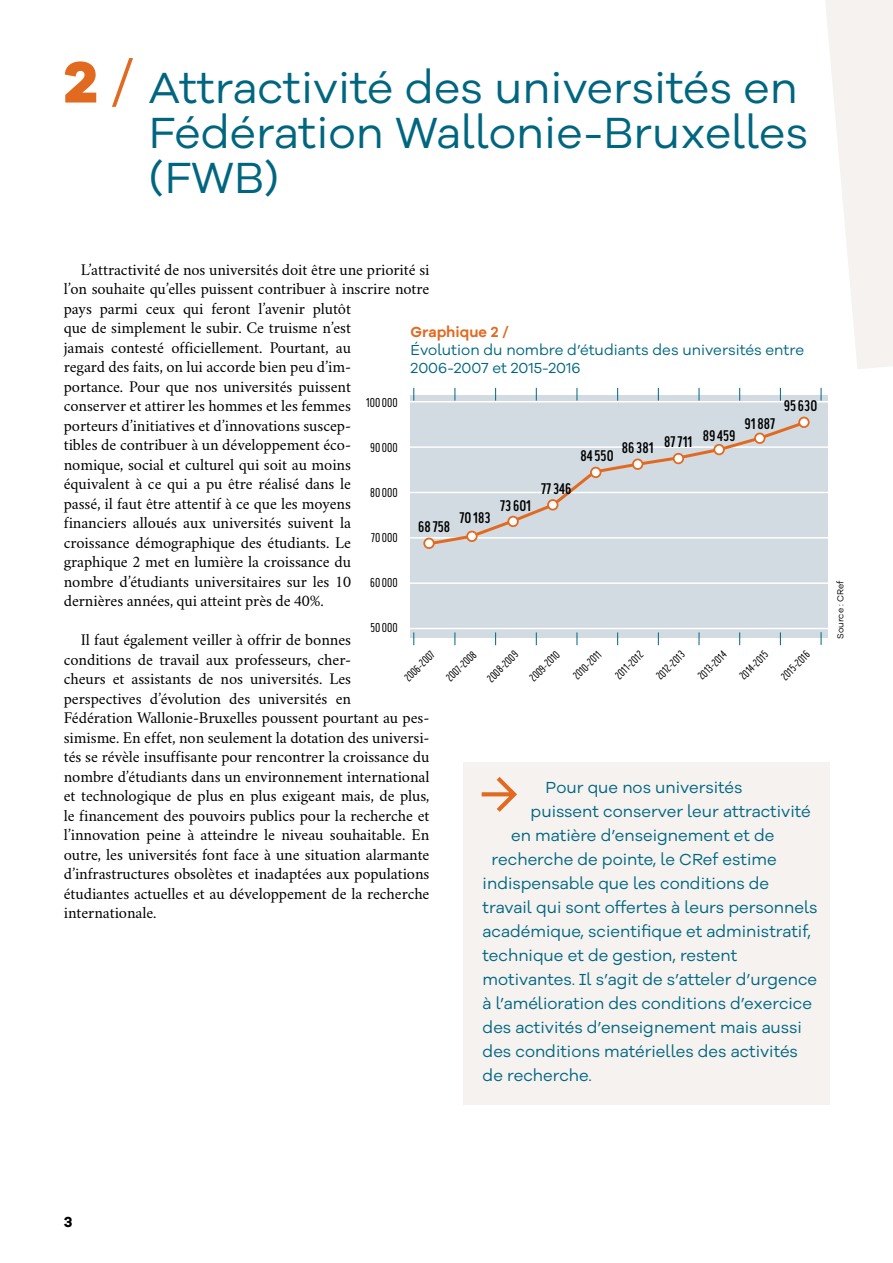
<style>
.page{position:relative;width:893px;height:1263px;background:#fff}
.page>*{position:absolute;margin:0;border:0;box-sizing:border-box;transform-origin:0 0}
.hightlight{font:52.35px "Galano Grotesque Alt";color:#e26920}
.Titre{font:45px/45px "Galano Grotesque Alt";color:#006680}
.Texte{font:16.5px/19.5px "Crimson";letter-spacing:-.005em;color:#000}
.hightlight-2{font:16.5px "Galano Grotesque Alt";color:#006680}
.Titregraphique{font:15px/18px "Galano Grotesque Alt";color:#006680}
.Numerographique{font:600 15px "Galano Grotesque Alt";color:#e26920}
.t1{font:700 15px "Galano Grotesque Alt";color:#000}
.nombretableau{font:14.4px "Cervo Neue Medium Neue";color:#000}
.nombretableau-2{font:12px "Cervo Neue Light Neue";color:#000}
.nombretableau-3{font:10.5px "Cervo Neue Light Neue";color:#000}
.notebasdepage{font:9px "Galano Grotesque Alt";color:#000}
.s1{font-weight:800;font-size:60px;color:#e26920}
.s2{font-size:60px;color:#e26920}
</style>
<div class="page">
<div style="left:463px;top:762px;width:366px;height:343px;background:#f5f2f0"></div>
<svg style="left:825px;top:0;width:68px;height:369px"></svg>
<div style="left:410px;top:395px;width:417px;height:243px;background:#d1dbe1"></div>
<hr style="left:408px;top:401px;width:421px;height:1px;background:#fff">
<hr style="left:408px;top:446px;width:421px;height:2px;background:#fff">
<hr style="left:408px;top:492px;width:421px;height:1px;background:#fff">
<hr style="left:408px;top:537px;width:421px;height:2px;background:#fff">
<hr style="left:408px;top:582px;width:421px;height:2px;background:#fff">
<hr style="left:408px;top:628px;width:421px;height:1px;background:#fff">
<svg style="left:426px;top:423px;width:381px;height:122px"></svg>
<div style="left:424px;top:538px;width:10px;height:10px;background:#fff;border-radius:50%"></div>
<div style="left:423px;top:538px;width:12px;height:11px;border:2px solid #e26920;border-radius:50%"></div>
<div style="left:467px;top:531px;width:10px;height:10px;background:#fff;border-radius:50%"></div>
<div style="left:466px;top:531px;width:12px;height:11px;border:2px solid #e26920;border-radius:50%"></div>
<div style="left:508px;top:517px;width:10px;height:9px;background:#fff;border-radius:50%"></div>
<div style="left:507px;top:516px;width:12px;height:11px;border:2px solid #e26920;border-radius:50%"></div>
<div style="left:548px;top:500px;width:10px;height:10px;background:#fff;border-radius:50%"></div>
<div style="left:547px;top:499px;width:11px;height:11px;border:2px solid #e26920;border-radius:50%"></div>
<div style="left:591px;top:468px;width:9px;height:9px;background:#fff;border-radius:50%"></div>
<div style="left:590px;top:467px;width:11px;height:11px;border:2px solid #e26920;border-radius:50%"></div>
<div style="left:633px;top:459px;width:9px;height:10px;background:#fff;border-radius:50%"></div>
<div style="left:632px;top:458px;width:11px;height:12px;border:2px solid #e26920;border-radius:50%"></div>
<div style="left:674px;top:454px;width:9px;height:9px;background:#fff;border-radius:50%"></div>
<div style="left:673px;top:453px;width:11px;height:11px;border:2px solid #e26920;border-radius:50%"></div>
<div style="left:714px;top:445px;width:10px;height:9px;background:#fff;border-radius:50%"></div>
<div style="left:713px;top:444px;width:12px;height:11px;border:2px solid #e26920;border-radius:50%"></div>
<div style="left:755px;top:433px;width:10px;height:10px;background:#fff;border-radius:50%"></div>
<div style="left:754px;top:433px;width:11px;height:11px;border:2px solid #e26920;border-radius:50%"></div>
<div style="left:799px;top:417px;width:10px;height:10px;background:#fff;border-radius:50%"></div>
<div style="left:798px;top:417px;width:12px;height:11px;border:2px solid #e26920;border-radius:50%"></div>
<svg style="left:780px;top:632px;width:1px;height:13px"></svg>
<svg style="left:821px;top:632px;width:1px;height:13px"></svg>
<svg style="left:739px;top:632px;width:1px;height:13px"></svg>
<svg style="left:699px;top:632px;width:1px;height:13px"></svg>
<svg style="left:658px;top:632px;width:1px;height:13px"></svg>
<svg style="left:617px;top:632px;width:1px;height:13px"></svg>
<svg style="left:577px;top:632px;width:1px;height:13px"></svg>
<svg style="left:536px;top:632px;width:1px;height:13px"></svg>
<svg style="left:495px;top:632px;width:1px;height:13px"></svg>
<svg style="left:455px;top:632px;width:1px;height:13px"></svg>
<svg style="left:413px;top:632px;width:1px;height:13px"></svg>
<svg style="left:413px;top:388px;width:1px;height:13px"></svg>
<svg style="left:780px;top:388px;width:1px;height:13px"></svg>
<svg style="left:821px;top:388px;width:1px;height:13px"></svg>
<svg style="left:739px;top:388px;width:1px;height:13px"></svg>
<svg style="left:699px;top:388px;width:1px;height:13px"></svg>
<svg style="left:658px;top:388px;width:1px;height:13px"></svg>
<svg style="left:617px;top:388px;width:1px;height:13px"></svg>
<svg style="left:577px;top:388px;width:1px;height:13px"></svg>
<svg style="left:536px;top:388px;width:1px;height:13px"></svg>
<svg style="left:495px;top:388px;width:1px;height:13px"></svg>
<svg style="left:455px;top:388px;width:1px;height:13px"></svg>
<p class="Titre" style="left:149px;top:63px;width:661px;text-indent:-85px"><span class="s1">2</span> <span class="s2">/</span> Attractivité des universités en<br>Fédération Wallonie-Bruxelles (FWB)</p>
<p class="Texte" style="left:64px;top:257px;width:367px;text-indent:17px">L’attractivité de nos universités doit être une priorité si l’on souhaite qu’elles puissent contribuer à inscrire notre pays parmi ceux qui feront l’avenir plutôt<br>que de simplement le subir. Ce truisme n’est<br>jamais contesté officiellement. Pourtant, au<br>regard des faits, on lui accorde bien peu d’im-<br>portance. Pour que nos universités puissent<br>conserver et attirer les hommes et les femmes<br>porteurs d’initiatives et d’innovations suscep-<br>tibles de contribuer à un développement éco-<br>nomique, social et culturel qui soit au moins<br>équivalent à ce qui a pu être réalisé dans le<br>passé, il faut être attentif à ce que les moyens<br>financiers alloués aux universités suivent la<br>croissance démographique des étudiants. Le<br>graphique 2 met en lumière la croissance du<br>nombre d’étudiants universitaires sur les 10<br>dernières années, qui atteint près de 40%.</p>
<p class="Texte" style="left:64px;top:628px;width:367px;text-indent:17px">Il faut également veiller à offrir de bonnes<br>conditions de travail aux professeurs, cher-<br>cheurs et assistants de nos universités. Les perspectives d’évolution des universités en<br>Fédération Wallonie-Bruxelles poussent pourtant au pes&shy;simisme. En effet, non seulement la dotation des universi&shy;tés se révèle insuffisante pour rencontrer la croissance du nombre d’étudiants dans un environnement international et technologique de plus en plus exigeant mais, de plus, le financement des pouvoirs publics pour la recherche et l’innovation peine à atteindre le niveau souhaitable. En outre, les universités font face à une situation alarmante d’infrastructures obsolètes et inadaptées aux populations étudiantes actuelles et au développement de la recherche internationale.</p>
<p class="Numerographique" style="left:411px;top:322px;width:99px">Graphique 2 /</p>
<p class="Titregraphique" style="left:411px;top:341px;width:395px">Évolution du nombre d’étudiants des universités entre<br>2006-2007 et 2015-2016</p>
<p class="nombretableau-2" style="left:366px;top:394px;width:33px">100 000</p>
<p class="nombretableau-2" style="left:370px;top:439px;width:29px">90 000</p>
<p class="nombretableau-2" style="left:370px;top:484px;width:29px">80 000</p>
<p class="nombretableau-2" style="left:371px;top:529px;width:28px">70 000</p>
<p class="nombretableau-2" style="left:370px;top:574px;width:29px">60 000</p>
<p class="nombretableau-2" style="left:370px;top:619px;width:29px">50 000</p>
<p class="nombretableau" style="left:784px;top:397px;width:35px">95 630</p>
<p class="nombretableau" style="left:744px;top:414px;width:32px">91 887</p>
<p class="nombretableau" style="left:703px;top:426px;width:34px">89 459</p>
<p class="nombretableau" style="left:664px;top:432px;width:30px">87711</p>
<p class="nombretableau" style="left:622px;top:439px;width:33px">86 381</p>
<p class="nombretableau" style="left:580px;top:446px;width:35px">84 550</p>
<p class="nombretableau" style="left:541px;top:479px;width:32px">77 346</p>
<p class="nombretableau" style="left:500px;top:496px;width:33px">73 601</p>
<p class="nombretableau" style="left:459px;top:508px;width:33px">70 183</p>
<p class="nombretableau" style="left:418px;top:517px;width:34px">68 758</p>
<p class="nombretableau-3" style="left:402px;top:674px;width:39px;rotate:-45deg">2006-2007</p>
<p class="nombretableau-3" style="left:443px;top:674px;width:39px;rotate:-45deg">2007-2008</p>
<p class="nombretableau-3" style="left:484px;top:675px;width:40px;rotate:-45deg">2008-2009</p>
<p class="nombretableau-3" style="left:527px;top:674px;width:39px;rotate:-45deg">2009-2010</p>
<p class="nombretableau-3" style="left:570px;top:673px;width:37px;rotate:-45deg">2010-2011</p>
<p class="nombretableau-3" style="left:612px;top:672px;width:36px;rotate:-45deg">2011-2012</p>
<p class="nombretableau-3" style="left:653px;top:673px;width:37px;rotate:-45deg">2012-2013</p>
<p class="nombretableau-3" style="left:695px;top:673px;width:37px;rotate:-45deg">2013-2014</p>
<p class="nombretableau-3" style="left:737px;top:673px;width:37px;rotate:-45deg">2014-2015</p>
<p class="nombretableau-3" style="left:778px;top:673px;width:37px;rotate:-45deg">2015-2016</p>
<p class="hightlight" style="left:480px;top:760px;width:40px">→</p>
<p class="hightlight-2" style="left:546px;top:777px;width:198px">Pour que nos universités</p>
<p class="hightlight-2" style="left:531px;top:801px;width:281px">puissent conserver leur attractivité</p>
<p class="hightlight-2" style="left:511px;top:825px;width:265px">en matière d’enseignement et de</p>
<p class="hightlight-2" style="left:492px;top:849px;width:287px">recherche de pointe, le CRef estime</p>
<p class="hightlight-2" style="left:483px;top:873px;width:288px">indispensable que les conditions de</p>
<p class="hightlight-2" style="left:483px;top:897px;width:336px">travail qui sont offertes à leurs personnels</p>
<p class="hightlight-2" style="left:483px;top:921px;width:330px">académique, scientifique et administratif,</p>
<p class="hightlight-2" style="left:483px;top:945px;width:256px">technique et de gestion, restent</p>
<p class="hightlight-2" style="left:483px;top:969px;width:336px">motivantes. Il s’agit de s’atteler d’urgence</p>
<p class="hightlight-2" style="left:483px;top:993px;width:331px">à l’amélioration des conditions d’exercice</p>
<p class="hightlight-2" style="left:483px;top:1017px;width:321px">des activités d’enseignement mais aussi</p>
<p class="hightlight-2" style="left:483px;top:1041px;width:317px">des conditions matérielles des activités</p>
<p class="hightlight-2" style="left:483px;top:1065px;width:111px">de recherche.</p>
<p class="notebasdepage" style="left:835px;top:639px;width:60px;rotate:-90deg">Source : CRef</p>
<p class="t1" style="left:64px;top:1212px;width:10px">3</p>
</div>
